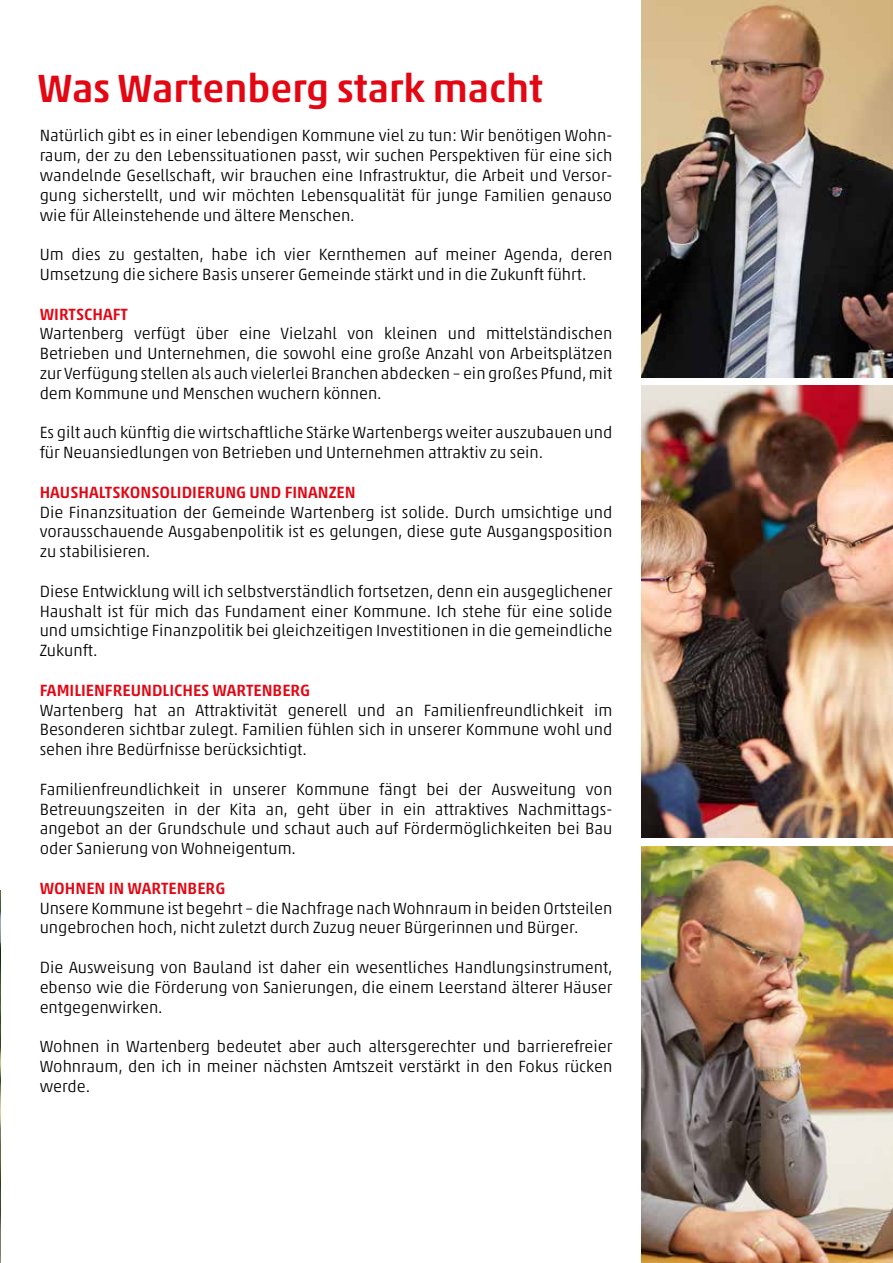
<style>
.page{position:relative;width:893px;height:1263px;background:#fff}
.page>*{position:absolute;margin:0;border:0;box-sizing:border-box;transform-origin:0 0}
.t1{font:500 39.75px "Akko Std";color:#e30613}
.t2{font:300 16.5px/19.8px "Akko Pro";color:#000;text-align:justify}
.t3{font:500 16.5px "Akko Std";color:#e30613}
</style>
<div class="page">
<img style="left:0;top:891px;width:1px;height:372px">
<img style="left:642px;top:386px;width:251px;height:452px">
<img style="left:642px;top:846px;width:251px;height:417px">
<img style="left:642px;top:0;width:251px;height:377px">
<h1 class="t1" style="left:38px;top:64px;width:507px">Was Wartenberg stark macht</h1>
<p class="t2" style="left:40px;top:126px;width:574px">Natürlich gibt es in einer lebendigen Kommune viel zu tun: Wir benötigen Wohn&shy;raum, der zu den Lebenssituationen passt, wir suchen Perspektiven für eine sich wandelnde Gesellschaft, wir brauchen eine Infrastruktur, die Arbeit und Versor&shy;gung sicherstellt, und wir möchten Lebensqualität für junge Familien genauso wie für Alleinstehende und ältere Menschen.</p>
<p class="t2" style="left:40px;top:244px;width:574px">Um dies zu gestalten, habe ich vier Kernthemen auf meiner Agenda, deren<br>Umsetzung die sichere Basis unserer Gemeinde stärkt und in die Zukunft führt.</p>
<p class="t3" style="left:40px;top:304px;width:90px">WIRTSCHAFT</p>
<p class="t2" style="left:40px;top:324px;width:574px">Wartenberg verfügt über eine Vielzahl von kleinen und mittelständischen Betrieben und Unternehmen, die sowohl eine große Anzahl von Arbeitsplätzen zur Verfügung stellen als auch vielerlei Branchen abdecken – ein großes Pfund, mit dem Kommune und Menschen wuchern können.</p>
<p class="t2" style="left:40px;top:423px;width:574px">Es gilt auch künftig die wirtschaftliche Stärke Wartenbergs weiter auszubauen und für Neuansiedlungen von Betrieben und Unternehmen attraktiv zu sein.</p>
<p class="t3" style="left:40px;top:482px;width:317px">HAUSHALTSKONSOLIDIERUNG UND FINANZEN</p>
<p class="t2" style="left:40px;top:502px;width:574px">Die Finanzsituation der Gemeinde Wartenberg ist solide. Durch umsichtige und vorausschauende Ausgabenpolitik ist es gelungen, diese gute Ausgangsposition zu stabilisieren.</p>
<p class="t2" style="left:40px;top:581px;width:574px">Diese Entwicklung will ich selbstverständlich fortsetzen, denn ein ausgeglichener Haushalt ist für mich das Fundament einer Kommune. Ich stehe für eine solide und umsichtige Finanzpolitik bei gleichzeitigen Investitionen in die gemeindliche Zukunft.</p>
<p class="t3" style="left:40px;top:680px;width:272px">FAMILIENFREUNDLICHES WARTENBERG</p>
<p class="t2" style="left:40px;top:700px;width:574px">Wartenberg hat an Attraktivität generell und an Familienfreundlichkeit im Besonderen sichtbar zulegt. Familien fühlen sich in unserer Kommune wohl und sehen ihre Bedürfnisse berücksichtigt.</p>
<p class="t2" style="left:40px;top:779px;width:574px">Familienfreundlichkeit in unserer Kommune fängt bei der Ausweitung von Betreuungszeiten in der Kita an, geht über in ein attraktives Nachmittags&shy;angebot an der Grundschule und schaut auch auf Fördermöglichkeiten bei Bau oder Sanierung von Wohneigentum.</p>
<p class="t3" style="left:40px;top:878px;width:187px">WOHNEN IN WARTENBERG</p>
<p class="t2" style="left:40px;top:898px;width:574px">Unsere Kommune ist begehrt – die Nachfrage nach Wohnraum in beiden Ortsteilen ungebrochen hoch, nicht zuletzt durch Zuzug neuer Bürgerinnen und Bürger.</p>
<p class="t2" style="left:40px;top:957px;width:574px">Die Ausweisung von Bauland ist daher ein wesentliches Handlungsinstrument, ebenso wie die Förderung von Sanierungen, die einem Leerstand älterer Häuser entgegenwirken.</p>
<p class="t2" style="left:40px;top:1036px;width:574px">Wohnen in Wartenberg bedeutet aber auch altersgerechter und barrierefreier Wohnraum, den ich in meiner nächsten Amtszeit verstärkt in den Fokus rücken werde.</p>
</div>
